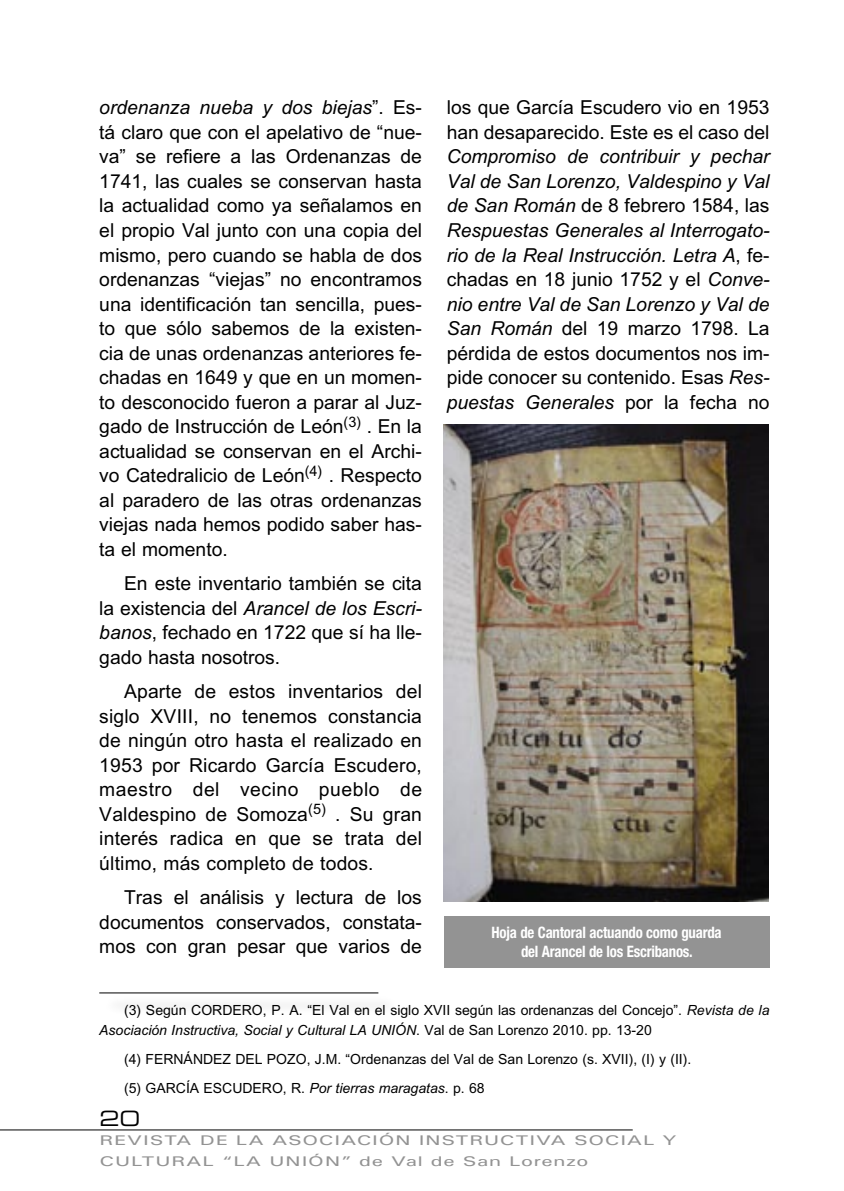
<style>
.page{position:relative;width:844px;height:1191px;background:#fff}
.page>*{position:absolute;margin:0;border:0;box-sizing:border-box;transform-origin:0 0}
.t1{font:21px "Eurostile Extended Two";color:#000}
.n-_TEXTO{font:19.25px/24.5px "M Arial";color:#000;text-align:justify}
.n-_TEXTO-2{font:italic 19.25px/24.5px "M Arial";color:#000;text-align:justify}
.n-_PIE_DE_FOTO{font:700 condensed 15.75px "Helvetica Neue";letter-spacing:-.015em;color:#fff;scale:.94 1}
.n-_TEXTO-3{font:14px/19.2px "M Arial";color:#000}
.t2{font:500 14px/21px "Univers";letter-spacing:.035em;color:#939393;scale:1.5 1}
.s1{font-style:italic}
.s2{font-style:normal}
</style>
<div class="page">
<hr style="left:0;top:1129px;width:632px;height:1px;background:#000">
<img style="left:443px;top:424px;width:325px;height:477px">
<div style="left:103px;top:994px;width:295px;height:22px;background:#fafafa"></div>
<hr style="left:99px;top:992px;width:279px;height:1px;background:#000">
<div style="left:443px;top:916px;width:326px;height:51px;background:#939393"></div>
<p class="n-_TEXTO" style="left:99px;top:95px;width:324px"><span class="s1">ordenanza nueba y dos biejas</span>”. Es&shy;tá claro que con el apelativo de “nue&shy;va” se refiere a las Ordenanzas de 1741, las cuales se conservan hasta la actualidad como ya señalamos en el propio Val junto con una copia del mismo, pero cuando se habla de dos ordenanzas “viejas” no encontramos una identificación tan sencilla, pues&shy;to que sólo sabemos de la existen&shy;cia de unas ordenanzas anteriores fe&shy;chadas en 1649 y que en un momen&shy;to desconocido fueron a parar al Juz&shy;gado de Instrucción de León<sup>(3)</sup> . En la actualidad se conservan en el Archi&shy;vo Catedralicio de León<sup>(4)</sup> . Respecto al paradero de las otras ordenanzas viejas nada hemos podido saber has&shy;ta el momento.</p>
<p class="n-_TEXTO" style="left:99px;top:571px;width:324px;text-indent:25px">En este inventario también se cita la existencia del <span class="s1">Arancel de los Escri&shy;banos</span>, fechado en 1722 que sí ha lle&shy;gado hasta nosotros.</p>
<p class="n-_TEXTO" style="left:99px;top:679px;width:324px;text-indent:25px">Aparte de estos inventarios del siglo XVIII, no tenemos constancia de ningún otro hasta el realizado en 1953 por Ricardo García Escudero, maestro del vecino pueblo de Valdespino de Somoza<sup>(5)</sup> . Su gran interés radica en que se trata del último, más completo de todos.</p>
<p class="n-_TEXTO" style="left:99px;top:885px;width:324px;text-indent:25px">Tras el análisis y lectura de los documentos conservados, constata&shy;mos con gran pesar que varios de</p>
<p class="n-_TEXTO-2" style="left:446px;top:95px;width:324px"><span class="s2">los que García Escudero vio en 1953 han desaparecido. Este es el caso del </span>Compromiso de contribuir y pechar Val de San Lorenzo, Valdespino y Val de San Román <span class="s2">de 8 febrero 1584, las </span>Respuestas Generales al Interrogato&shy;rio de la Real Instrucción. Letra A<span class="s2">, fe&shy;chadas en 18 junio 1752 y el</span> Conve&shy;nio entre Val de San Lorenzo y Val de San Román <span class="s2">del 19 marzo 1798. La pérdida de estos documentos nos im&shy;pide conocer su contenido. Esas</span> Res&shy;puestas Generales <span class="s2">por la fecha no</span></p>
<p class="n-_PIE_DE_FOTO" style="left:491px;top:923px;width:246px">Hoja de Cantoral actuando como guarda</p>
<p class="n-_PIE_DE_FOTO" style="left:521px;top:942px;width:184px">del Arancel de los Escribanos.</p>
<p class="n-_TEXTO-3" style="left:99px;top:1000px;width:671px;text-indent:25px">(3) Según CORDERO, P. A. “El Val en el siglo XVII según las ordenanzas del Concejo”. <span class="s1">Revista de la<br>Asociación Instructiva, Social y Cultural LA UNIÓN</span>. Val de San Lorenzo 2010. pp. 13-20</p>
<p class="n-_TEXTO-3" style="left:124px;top:1049px;width:568px">(4) FERNÁNDEZ DEL POZO, J.M. “Ordenanzas del Val de San Lorenzo (s. XVII), (I) y (II).</p>
<p class="n-_TEXTO-3" style="left:124px;top:1078px;width:362px">(5) GARCÍA ESCUDERO, R. <span class="s1">Por tierras maragatas</span>. p. 68</p>
<p class="t1" style="left:100px;top:1104px;width:42px">20</p>
<p class="t2" style="left:100px;top:1129px;width:386px">REVISTA DE LA ASOCIACIÓN INSTRUCTIVA SOCIAL Y<br>CULTURAL “LA UNIÓN” de Val de San Lorenzo</p>
</div>
